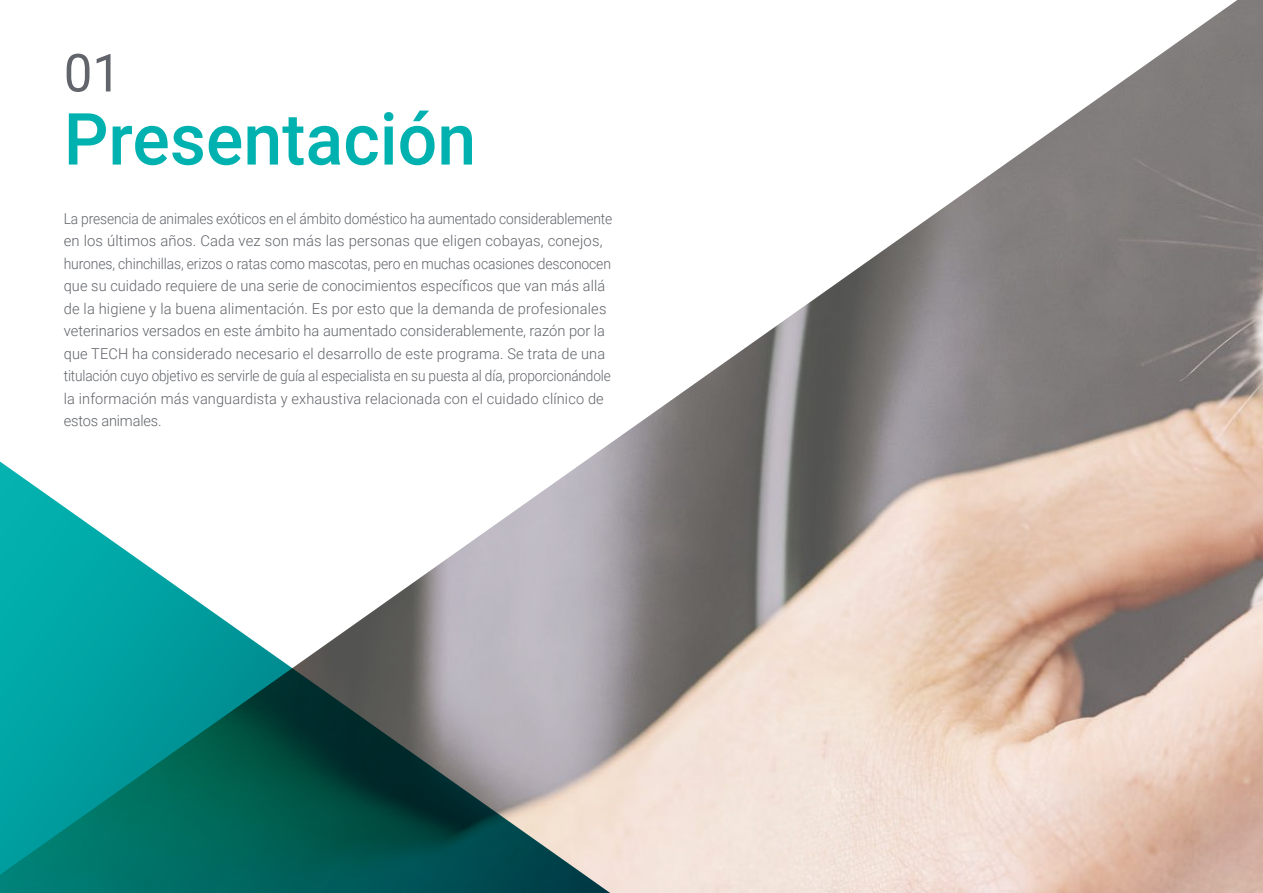
<style>
.page{position:relative;width:1263px;height:893px;background:#fff}
.page>*{position:absolute;margin:0;border:0;box-sizing:border-box;transform-origin:0 0}
.t1{font:500 72px "Roboto";color:#00b2af}
.t2{font:52.5px "Roboto";color:#61646a}
.t3{font:300 15px/22.5px "Roboto";color:#61646a;scale:.92 1}
</style>
<div class="page">
<img style="left:607px;top:0;width:656px;height:893px">
<svg style="left:0;top:446px;width:640px;height:447px"></svg>
<h2 class="t2" style="left:64px;top:36px;width:59px">01</h2>
<h1 class="t1" style="left:64px;top:89px;width:414px">Presentación</h1>
<p class="t3" style="left:64px;top:207px;width:598px">La presencia de animales exóticos en el ámbito doméstico ha aumentado considerablemente en los últimos años. Cada vez son más las personas que eligen cobayas, conejos, hurones, chinchillas, erizos o ratas como mascotas, pero en muchas ocasiones desconocen que su cuidado requiere de una serie de conocimientos específicos que van más allá de la higiene y la buena alimentación. Es por esto que la demanda de profesionales veterinarios versados en este ámbito ha aumentado considerablemente, razón por la que TECH ha considerado necesario el desarrollo de este programa. Se trata de una titulación cuyo objetivo es servirle de guía al especialista en su puesta al día, proporcionándole la información más vanguardista y exhaustiva relacionada con el cuidado clínico de estos animales.</p>
</div>
